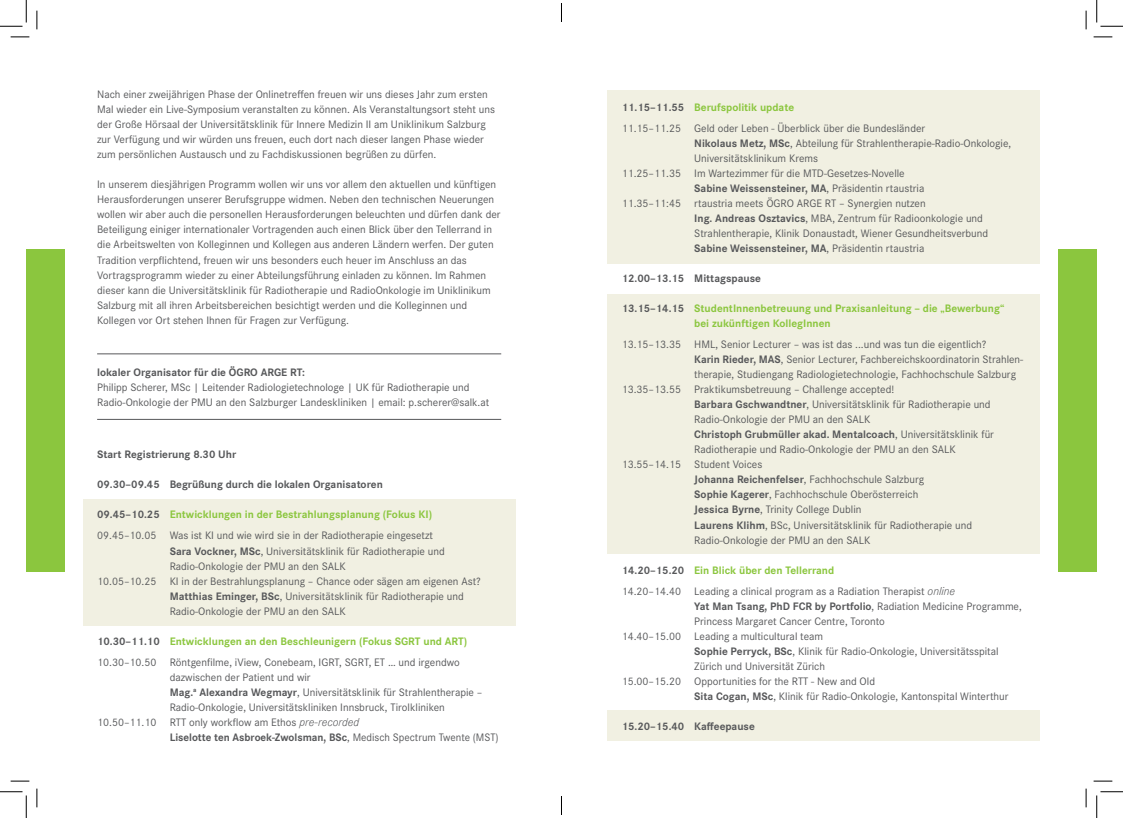
<style>
.page{position:relative;width:1123px;height:818px;background:#fff}
.page>*{position:absolute;margin:0;border:0;box-sizing:border-box;transform-origin:0 0}
.t1{font:11.25px/15px "Corporate S";color:#57585a}
.t2{font:700 11.25px "Corporate S";color:#57585a}
.t3{font:700 11.25px "Corporate S";color:#8bc63e}
.s1{color:#57585a}
.s2{font-weight:700}
.s3{font-family:"Corporate SBQ";font-weight:300;font-style:italic}
.s4{font-weight:400}
</style>
<div class="page">
<div style="left:607px;top:90px;width:433px;height:174px;background:#f1f0e2"></div>
<div style="left:607px;top:294px;width:433px;height:260px;background:#f1f0e2"></div>
<div style="left:607px;top:711px;width:433px;height:30px;background:#f1f0e2"></div>
<div style="left:83px;top:499px;width:432px;height:127px;background:#f1f0e2"></div>
<hr style="left:97px;top:354px;width:404px;height:1px;background:#57585a">
<hr style="left:97px;top:419px;width:404px;height:1px;background:#57585a">
<div style="left:26px;top:249px;width:39px;height:323px;background:#8bc63e"></div>
<div style="left:1057px;top:249px;width:39px;height:323px;background:#8bc63e"></div>
<svg style="left:11px;top:36px;width:18px;height:2px"></svg>
<svg style="left:1093px;top:36px;width:19px;height:2px"></svg>
<svg style="left:11px;top:780px;width:18px;height:2px"></svg>
<svg style="left:1093px;top:780px;width:19px;height:2px"></svg>
<svg style="left:36px;top:11px;width:2px;height:18px"></svg>
<svg style="left:36px;top:788px;width:2px;height:19px"></svg>
<svg style="left:1085px;top:11px;width:1px;height:18px"></svg>
<svg style="left:1085px;top:788px;width:1px;height:19px"></svg>
<svg style="left:0;top:0;width:27px;height:27px"></svg>
<svg style="left:0;top:791px;width:27px;height:27px"></svg>
<svg style="left:1096px;top:0;width:27px;height:27px"></svg>
<svg style="left:1096px;top:791px;width:27px;height:27px"></svg>
<svg style="left:561px;top:3px;width:1px;height:19px"></svg>
<svg style="left:561px;top:796px;width:1px;height:19px"></svg>
<p class="t1" style="left:97px;top:87px;width:399px">Nach einer zweijährigen Phase der Onlinetreffen freuen wir uns dieses Jahr zum ersten Mal wieder ein Live-Symposium veranstalten zu können. Als Veranstaltungsort steht uns der Große Hörsaal der Universitätsklinik für Innere Medizin II am Uniklinikum Salzburg zur Verfügung und wir würden uns freuen, euch dort nach dieser langen Phase wieder zum persönlichen Austausch und zu Fachdiskussionen begrüßen zu dürfen.</p>
<p class="t1" style="left:97px;top:177px;width:405px">In unserem diesjährigen Programm wollen wir uns vor allem den aktuellen und künftigen Herausforderungen unserer Berufsgruppe widmen. Neben den technischen Neuerungen wollen wir aber auch die personellen Herausforderungen beleuchten und dürfen dank der Beteiligung einiger internationaler Vortragenden auch einen Blick über den Tellerrand in die Arbeitswelten von Kolleginnen und Kollegen aus anderen Ländern werfen. Der guten Tradition verpflichtend, freuen wir uns besonders euch heuer im Anschluss an das</p>
<p class="t1" style="left:97px;top:267px;width:395px">Vortragsprogramm wieder zu einer Abteilungsführung einladen zu können. Im Rahmen dieser kann die Universitätsklinik für Radiotherapie und RadioOnkologie im Uniklinikum<br>Salzburg mit all ihren Arbeitsbereichen besichtigt werden und die Kolleginnen und</p>
<p class="t1" style="left:97px;top:312px;width:253px">Kollegen vor Ort stehen Ihnen für Fragen zur Verfügung.</p>
<p class="t2" style="left:97px;top:366px;width:209px">lokaler Organisator für die ÖGRO ARGE RT:</p>
<p class="t1" style="left:97px;top:380px;width:374px">Philipp Scherer, MSc | Leitender Radiologietechnologe | UK für Radiotherapie und</p>
<p class="t1" style="left:97px;top:395px;width:394px">Radio-Onkologie der PMU an den Salzburger Landeskliniken | email: p.scherer@salk.at</p>
<p class="t2" style="left:97px;top:448px;width:141px">Start Registrierung 8.30 Uhr</p>
<p class="t2" style="left:97px;top:478px;width:287px">09.30–09.45 Begrüßung durch die lokalen Organisatoren</p>
<p class="t3" style="left:97px;top:508px;width:336px"><span class="s1">09.45–10.25</span> Entwicklungen in der Bestrahlungsplanung (Fokus KI)</p>
<p class="t1" style="left:97px;top:528px;width:337px">09.45–10.05 Was ist KI und wie wird sie in der Radiotherapie eingesetzt</p>
<p class="t1" style="left:170px;top:543px;width:277px"><span class="s2">Sara Vockner, MSc</span>, Universitätsklinik für Radiotherapie und</p>
<p class="t1" style="left:170px;top:558px;width:178px">Radio-Onkologie der PMU an den SALK</p>
<p class="t1" style="left:170px;top:573px;width:313px;text-indent:-72px">10.05–10.25 KI in der Bestrahlungsplanung – Chance oder sägen am eigenen Ast?<br><span class="s2">Matthias Eminger, BSc</span>, Universitätsklinik für Radiotherapie und</p>
<p class="t1" style="left:170px;top:603px;width:178px">Radio-Onkologie der PMU an den SALK</p>
<p class="t3" style="left:97px;top:634px;width:372px"><span class="s1">10.30–11.10</span> Entwicklungen an den Beschleunigern (Fokus SGRT und ART)</p>
<p class="t1" style="left:97px;top:655px;width:364px">10.30–10.50 Röntgenfilme, iView, Conebeam, IGRT, SGRT, ET … und irgendwo</p>
<p class="t1" style="left:170px;top:670px;width:142px">dazwischen der Patient und wir</p>
<p class="t1" style="left:170px;top:685px;width:314px"><span class="s2">Mag.</span><sup>a</sup> <span class="s2">Alexandra Wegmayr</span>, Universitätsklinik für Strahlentherapie –</p>
<p class="t1" style="left:170px;top:700px;width:277px">Radio-Onkologie, Universitätskliniken Innsbruck, Tirolkliniken</p>
<p class="t1" style="left:97px;top:715px;width:263px">10.50–11.10 RTT only workflow am Ethos <span class="s3">pre-recorded</span></p>
<p class="t2" style="left:170px;top:730px;width:330px">Liselotte ten Asbroek-Zwolsman, BSc<span class="s4">, Medisch Spectrum Twente (MST)</span></p>
<p class="t3" style="left:622px;top:101px;width:174px"><span class="s1">11.15–11.55</span> Berufspolitik update</p>
<p class="t1" style="left:622px;top:121px;width:305px">11.15–11.25 Geld oder Leben - Überblick über die Bundesländer</p>
<p class="t1" style="left:694px;top:136px;width:318px"><span class="s2">Nikolaus Metz, MSc</span>, Abteilung für Strahlentherapie-Radio-Onkologie,</p>
<p class="t1" style="left:694px;top:151px;width:125px">Universitätsklinikum Krems</p>
<p class="t1" style="left:622px;top:166px;width:284px">11.25–11.35 Im Wartezimmer für die MTD-Gesetzes-Novelle</p>
<p class="t2" style="left:694px;top:182px;width:232px">Sabine Weissensteiner, MA<span class="s4">, Präsidentin rtaustria</span></p>
<p class="t1" style="left:622px;top:196px;width:305px">11.35–11:45 rtaustria meets ÖGRO ARGE RT – Synergien nutzen</p>
<p class="t1" style="left:694px;top:211px;width:290px"><span class="s2">Ing. Andreas Osztavics</span>, MBA, Zentrum für Radioonkologie und</p>
<p class="t1" style="left:694px;top:226px;width:295px">Strahlentherapie, Klinik Donaustadt, Wiener Gesundheitsverbund</p>
<p class="t2" style="left:694px;top:242px;width:232px">Sabine Weissensteiner, MA<span class="s4">, Präsidentin rtaustria</span></p>
<p class="t2" style="left:622px;top:272px;width:141px">12.00–13.15 Mittagspause</p>
<p class="t3" style="left:622px;top:302px;width:384px"><span class="s1">13.15–14.15</span> StudentInnenbetreuung und Praxisanleitung – die „Bewerbung“</p>
<p class="t3" style="left:694px;top:317px;width:138px">bei zukünftigen KollegInnen</p>
<p class="t1" style="left:694px;top:337px;width:330px;text-indent:-72px">13.15–13.35 HML, Senior Lecturer – was ist das ...und was tun die eigentlich?<br><span class="s2">Karin Rieder, MAS</span>, Senior Lecturer, Fachbereichskoordinatorin Strahlen&shy;therapie, Studiengang Radiologietechnologie, Fachhochschule Salzburg</p>
<p class="t1" style="left:622px;top:382px;width:274px">13.35–13.55 Praktikumsbetreuung – Challenge accepted!</p>
<p class="t1" style="left:694px;top:397px;width:298px"><span class="s2">Barbara Gschwandtner</span>, Universitätsklinik für Radiotherapie und</p>
<p class="t1" style="left:694px;top:412px;width:178px">Radio-Onkologie der PMU an den SALK</p>
<p class="t2" style="left:694px;top:428px;width:301px">Christoph Grubmüller akad. Mentalcoach<span class="s4">, Universitätsklinik für</span></p>
<p class="t1" style="left:694px;top:442px;width:263px">Radiotherapie und Radio-Onkologie der PMU an den SALK</p>
<p class="t1" style="left:622px;top:457px;width:142px">13.55–14.15 Student Voices</p>
<p class="t1" style="left:694px;top:472px;width:231px"><span class="s2">Johanna Reichenfelser</span>, Fachhochschule Salzburg</p>
<p class="t1" style="left:694px;top:487px;width:226px"><span class="s2">Sophie Kagerer</span>, Fachhochschule Oberösterreich</p>
<p class="t1" style="left:694px;top:502px;width:169px"><span class="s2">Jessica Byrne</span>, Trinity College Dublin</p>
<p class="t1" style="left:694px;top:517px;width:279px"><span class="s2">Laurens Klihm</span>, BSc, Universitätsklinik für Radiotherapie und</p>
<p class="t1" style="left:694px;top:532px;width:178px">Radio-Onkologie der PMU an den SALK</p>
<p class="t3" style="left:622px;top:563px;width:214px"><span class="s1">14.20–15.20</span> Ein Blick über den Tellerrand</p>
<p class="t1" style="left:622px;top:584px;width:335px">14.20–14.40 Leading a clinical program as a Radiation Therapist <span class="s3">online</span></p>
<p class="t1" style="left:694px;top:599px;width:329px"><span class="s2">Yat Man Tsang, PhD FCR by Portfolio</span>, Radiation Medicine Programme,<br>Princess Margaret Cancer Centre, Toronto</p>
<p class="t1" style="left:622px;top:629px;width:203px">14.40–15.00 Leading a multicultural team</p>
<p class="t1" style="left:694px;top:644px;width:306px"><span class="s2">Sophie Perryck, BSc</span>, Klinik für Radio-Onkologie, Universitätsspital</p>
<p class="t1" style="left:694px;top:659px;width:132px">Zürich und Universität Zürich</p>
<p class="t1" style="left:622px;top:674px;width:255px">15.00–15.20 Opportunities for the RTT - New and Old</p>
<p class="t1" style="left:694px;top:689px;width:316px"><span class="s2">Sita Cogan, MSc</span>, Klinik für Radio-Onkologie, Kantonspital Winterthur</p>
<p class="t2" style="left:622px;top:719px;width:135px">15.20–15.40 Kaffeepause</p>
</div>
